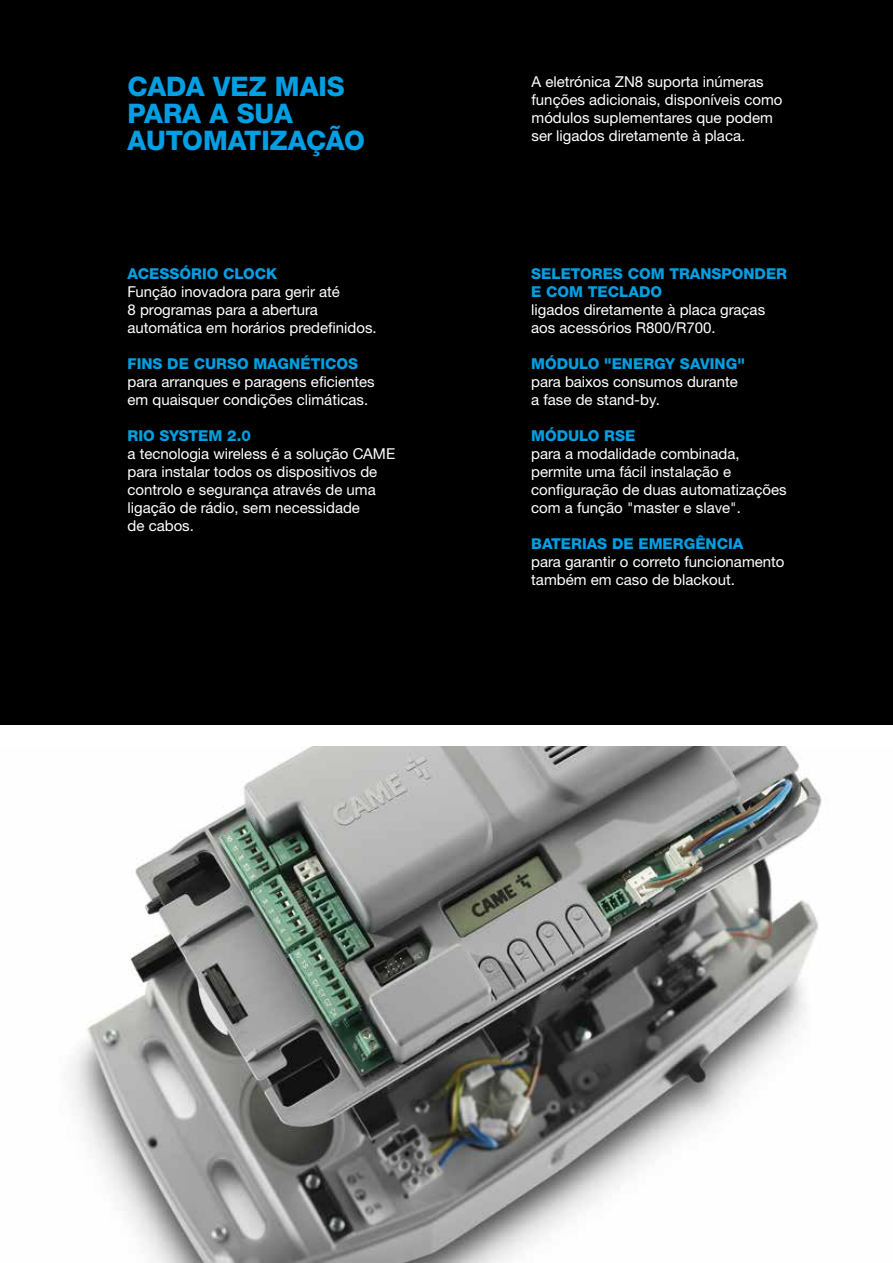
<style>
.page{position:relative;width:893px;height:1263px;background:#fff}
.page>*{position:absolute;margin:0;border:0;box-sizing:border-box;transform-origin:0 0}
.t1{font:800 27px/27px "Helvetica Neue LTW1 G";color:#009fe3}
.t2{font:15px/18px "Helvetica Neue LTW1 G";color:#fff}
.t3{font:800 15px/18px "Helvetica Neue LTW1 G";color:#009fe3}
</style>
<div class="page">
<div style="left:0;top:0;width:893px;height:725px;background:#000"></div>
<img style="left:72px;top:746px;width:750px;height:517px">
<h1 class="t1" style="left:128px;top:73px;width:239px">CADA VEZ MAIS<br>PARA A SUA<br>AUTOMATIZAÇÃO</h1>
<p class="t3" style="left:128px;top:264px;width:151px">ACESSÓRIO CLOCK</p>
<p class="t2" style="left:128px;top:282px;width:251px">Função inovadora para gerir até<br>8 programas para a abertura automática em horários predefinidos.</p>
<p class="t3" style="left:128px;top:354px;width:232px">FINS DE CURSO MAGNÉTICOS</p>
<p class="t2" style="left:128px;top:372px;width:249px">para arranques e paragens eficientes em quaisquer condições climáticas.</p>
<p class="t3" style="left:128px;top:426px;width:125px">RIO SYSTEM 2.0</p>
<p class="t2" style="left:128px;top:444px;width:269px">a tecnologia wireless é a solução CAME para instalar todos os dispositivos de controlo e segurança através de uma ligação de rádio, sem necessidade<br>de cabos.</p>
<p class="t2" style="left:531px;top:73px;width:252px">A eletrónica ZN8 suporta inúmeras funções adicionais, disponíveis como módulos suplementares que podem ser ligados diretamente à placa.</p>
<p class="t3" style="left:531px;top:264px;width:257px">SELETORES COM TRANSPONDER<br>E COM TECLADO</p>
<p class="t2" style="left:531px;top:300px;width:235px">ligados diretamente à placa graças aos acessórios R800/R700.</p>
<p class="t3" style="left:531px;top:354px;width:215px">MÓDULO "ENERGY SAVING"</p>
<p class="t2" style="left:531px;top:372px;width:208px">para baixos consumos durante a fase de stand-by.</p>
<p class="t3" style="left:531px;top:426px;width:106px">MÓDULO RSE</p>
<p class="t2" style="left:531px;top:444px;width:257px">para a modalidade combinada, permite uma fácil instalação e configuração de duas automatizações com a função "master e slave".</p>
<p class="t3" style="left:531px;top:534px;width:214px">BATERIAS DE EMERGÊNCIA</p>
<p class="t2" style="left:531px;top:552px;width:255px">para garantir o correto funcionamento também em caso de blackout.</p>
</div>
